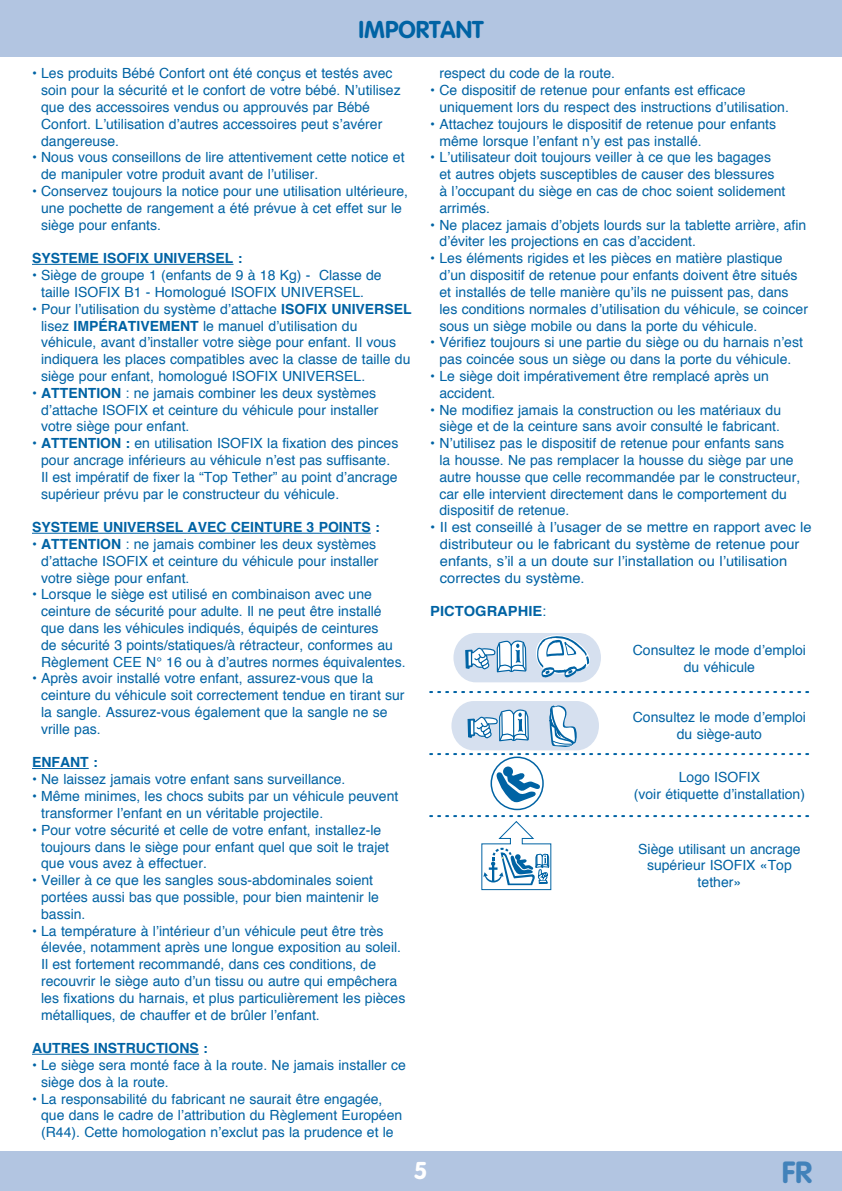
<style>
.page{position:relative;width:842px;height:1191px;background:#fff}
.page>*{position:absolute;margin:0;border:0;box-sizing:border-box;transform-origin:0 0}
.t1{font:700 30.2px "VAG Rounded";color:#4282ba}
.t2{font:700 24px "VAG Rounded";color:#0063a4}
.t3{font:700 24px "VAG Rounded";color:#fff}
.t4{font:14px/16.8px "Helvetica";color:#0063a4}
.t5{font:14px/16.8px "Helvetica";color:#0063a4;scale:1.05 1}
.t6{font:700 14px "Helvetica";color:#0063a4}
.t7{font:700 14px "Helvetica";color:#0063a4;scale:1.05 1}
.s1{font-weight:700}
.s2{font-weight:400}
</style>
<div class="page">
<hr style="left:32px;top:264px;width:201px;height:1px;background:#0063a4">
<hr style="left:32px;top:533px;width:339px;height:1px;background:#0063a4">
<hr style="left:32px;top:768px;width:57px;height:1px;background:#0063a4">
<hr style="left:32px;top:1054px;width:167px;height:1px;background:#0063a4">
<div style="left:0;top:1151px;width:842px;height:40px;background:#b2c5e1"></div>
<div style="left:0;top:0;width:842px;height:57px;background:#b2c5e1"></div>
<svg style="left:429px;top:633px;width:379px;height:257px"></svg>
<h2 class="t2" style="left:358px;top:16px;width:127px">IMPORTANT</h2>
<p class="t4" style="left:41px;top:66px;width:361px;text-indent:-9px">• Les produits Bébé Confort ont été conçus et testés avec soin pour la sécurité et le confort de votre bébé. N’utilisez que des accessoires vendus ou approuvés par Bébé Confort. L’utilisation d’autres accessoires peut s’avérer dangereuse.</p>
<p class="t4" style="left:41px;top:150px;width:365px;text-indent:-9px">• Nous vous conseillons de lire attentivement cette notice et de manipuler votre produit avant de l’utiliser.</p>
<p class="t4" style="left:41px;top:183px;width:368px;text-indent:-9px">• Conservez toujours la notice pour une utilisation ultérieure, une pochette de rangement a été prévue à cet effet sur le siège pour enfants.</p>
<p class="t6" style="left:32px;top:247px;width:212px">SYSTEME ISOFIX UNIVERSEL :</p>
<p class="t4" style="left:41px;top:267px;width:342px;text-indent:-9px">• Siège de groupe 1 (enfants de 9 à 18 Kg) - Classe de taille ISOFIX B1 - Homologué ISOFIX UNIVERSEL.</p>
<p class="t4" style="left:41px;top:301px;width:372px;text-indent:-9px">• Pour l’utilisation du système d’attache <span class="s1">ISOFIX UNIVERSEL </span>lisez <span class="s1">IMPÉRATIVEMENT</span> le manuel d’utilisation du véhicule, avant d’installer votre siège pour enfant. Il vous indiquera les places compatibles avec la classe de taille du siège pour enfant, homologué ISOFIX UNIVERSEL.</p>
<p class="t4" style="left:41px;top:385px;width:339px;text-indent:-9px">• <span class="s1">ATTENTION</span> : ne jamais combiner les deux systèmes d’attache ISOFIX et ceinture du véhicule pour installer votre siège pour enfant.</p>
<p class="t4" style="left:41px;top:435px;width:359px;text-indent:-9px">• <span class="s1">ATTENTION :</span> en utilisation ISOFIX la fixation des pinces pour ancrage inférieurs au véhicule n’est pas suffisante.<br>Il est impératif de fixer la “Top Tether” au point d’ancrage supérieur prévu par le constructeur du véhicule.</p>
<p class="t6" style="left:32px;top:516px;width:349px">SYSTEME UNIVERSEL AVEC CEINTURE 3 POINTS :</p>
<p class="t4" style="left:41px;top:536px;width:339px;text-indent:-9px">• <span class="s1">ATTENTION</span> : ne jamais combiner les deux systèmes d’attache ISOFIX et ceinture du véhicule pour installer votre siège pour enfant.</p>
<p class="t4" style="left:41px;top:586px;width:366px;text-indent:-9px">• Lorsque le siège est utilisé en combinaison avec une ceinture de sécurité pour adulte. Il ne peut être installé que dans les véhicules indiqués, équipés de ceintures<br>de sécurité 3 points/statiques/à rétracteur, conformes au Règlement CEE N° 16 ou à d’autres normes équivalentes.</p>
<p class="t4" style="left:41px;top:670px;width:365px;text-indent:-9px">• Après avoir installé votre enfant, assurez-vous que la ceinture du véhicule soit correctement tendue en tirant sur la sangle. Assurez-vous également que la sangle ne se vrille pas.</p>
<p class="t6" style="left:32px;top:751px;width:67px">ENFANT :</p>
<p class="t4" style="left:32px;top:771px;width:315px">• Ne laissez jamais votre enfant sans surveillance.</p>
<p class="t4" style="left:41px;top:788px;width:359px;text-indent:-9px">• Même minimes, les chocs subits par un véhicule peuvent transformer l’enfant en un véritable projectile.</p>
<p class="t4" style="left:41px;top:822px;width:349px;text-indent:-9px">• Pour votre sécurité et celle de votre enfant, installez-le toujours dans le siège pour enfant quel que soit le trajet que vous avez à effectuer.</p>
<p class="t4" style="left:41px;top:872px;width:339px;text-indent:-9px">• Veiller à ce que les sangles sous-abdominales soient portées aussi bas que possible, pour bien maintenir le bassin.</p>
<p class="t4" style="left:41px;top:922px;width:366px;text-indent:-9px">• La température à l’intérieur d’un véhicule peut être très élevée, notamment après une longue exposition au soleil.<br>Il est fortement recommandé, dans ces conditions, de recouvrir le siège auto d’un tissu ou autre qui empêchera les fixations du harnais, et plus particulièrement les pièces métalliques, de chauffer et de brûler l’enfant.</p>
<p class="t6" style="left:32px;top:1037px;width:177px">AUTRES INSTRUCTIONS :</p>
<p class="t4" style="left:41px;top:1057px;width:366px;text-indent:-9px">• Le siège sera monté face à la route. Ne jamais installer ce siège dos à la route.</p>
<p class="t4" style="left:41px;top:1090px;width:363px;text-indent:-9px">• La responsabilité du fabricant ne saurait être engagée, que dans le cadre de l’attribution du Règlement Européen (R44). Cette homologation n’exclut pas la prudence et le</p>
<p class="t4" style="left:439px;top:66px;width:177px">respect du code de la route.</p>
<p class="t4" style="left:439px;top:82px;width:351px;text-indent:-9px">• Ce dispositif de retenue pour enfants est efficace uniquement lors du respect des instructions d’utilisation.</p>
<p class="t4" style="left:439px;top:116px;width:338px;text-indent:-9px">• Attachez toujours le dispositif de retenue pour enfants même lorsque l’enfant n’y est pas installé.</p>
<p class="t4" style="left:439px;top:150px;width:347px;text-indent:-9px">• L’utilisateur doit toujours veiller à ce que les bagages et autres objets susceptibles de causer des blessures à l’occupant du siège en cas de choc soient solidement arrimés.</p>
<p class="t4" style="left:439px;top:217px;width:368px;text-indent:-9px">• Ne placez jamais d’objets lourds sur la tablette arrière, afin d’éviter les projections en cas d’accident.</p>
<p class="t4" style="left:439px;top:250px;width:370px;text-indent:-9px">• Les éléments rigides et les pièces en matière plastique d’un dispositif de retenue pour enfants doivent être situés et installés de telle manière qu’ils ne puissent pas, dans les conditions normales d’utilisation du véhicule, se coincer sous un siège mobile ou dans la porte du véhicule.</p>
<p class="t4" style="left:430px;top:334px;width:374px;text-align:center">• Vérifiez toujours si une partie du siège ou du harnais n’est pas coincée sous un siège ou dans la porte du véhicule.</p>
<p class="t4" style="left:439px;top:368px;width:331px;text-indent:-9px">• Le siège doit impérativement être remplacé après un accident.</p>
<p class="t4" style="left:430px;top:402px;width:352px;text-align:center">• Ne modifiez jamais la construction ou les matériaux du siège et de la ceinture sans avoir consulté le fabricant.</p>
<p class="t4" style="left:439px;top:435px;width:362px;text-indent:-9px">• N’utilisez pas le dispositif de retenue pour enfants sans<br>la housse. Ne pas remplacer la housse du siège par une autre housse que celle recommandée par le constructeur, car elle intervient directement dans le comportement du dispositif de retenue.</p>
<p class="t5" style="left:440px;top:519px;width:355px;text-indent:-10px">• Il est conseillé à l’usager de se mettre en rapport avec le distributeur ou le fabricant du système de retenue pour enfants, s’il a un doute sur l’installation ou l’utilisation correctes du système.</p>
<p class="t7" style="left:430px;top:600px;width:112px">PICTOGRAPHIE<span class="s2">:</span></p>
<p class="t4" style="left:633px;top:642px;width:175px;text-align:center">Consultez le mode d’emploi du véhicule</p>
<p class="t4" style="left:633px;top:709px;width:175px;text-align:center">Consultez le mode d’emploi du siège-auto</p>
<p class="t4" style="left:634px;top:769px;width:173px;text-align:center">Logo ISOFIX<br>(voir étiquette d’installation)</p>
<p class="t4" style="left:638px;top:840px;width:164px;text-align:center">Siège utilisant un ancrage supérieur ISOFIX «Top tether»</p>
<h2 class="t3" style="left:414px;top:1156px;width:15px">5</h2>
<h1 class="t1" style="left:782px;top:1154px;width:32px">FR</h1>
</div>
